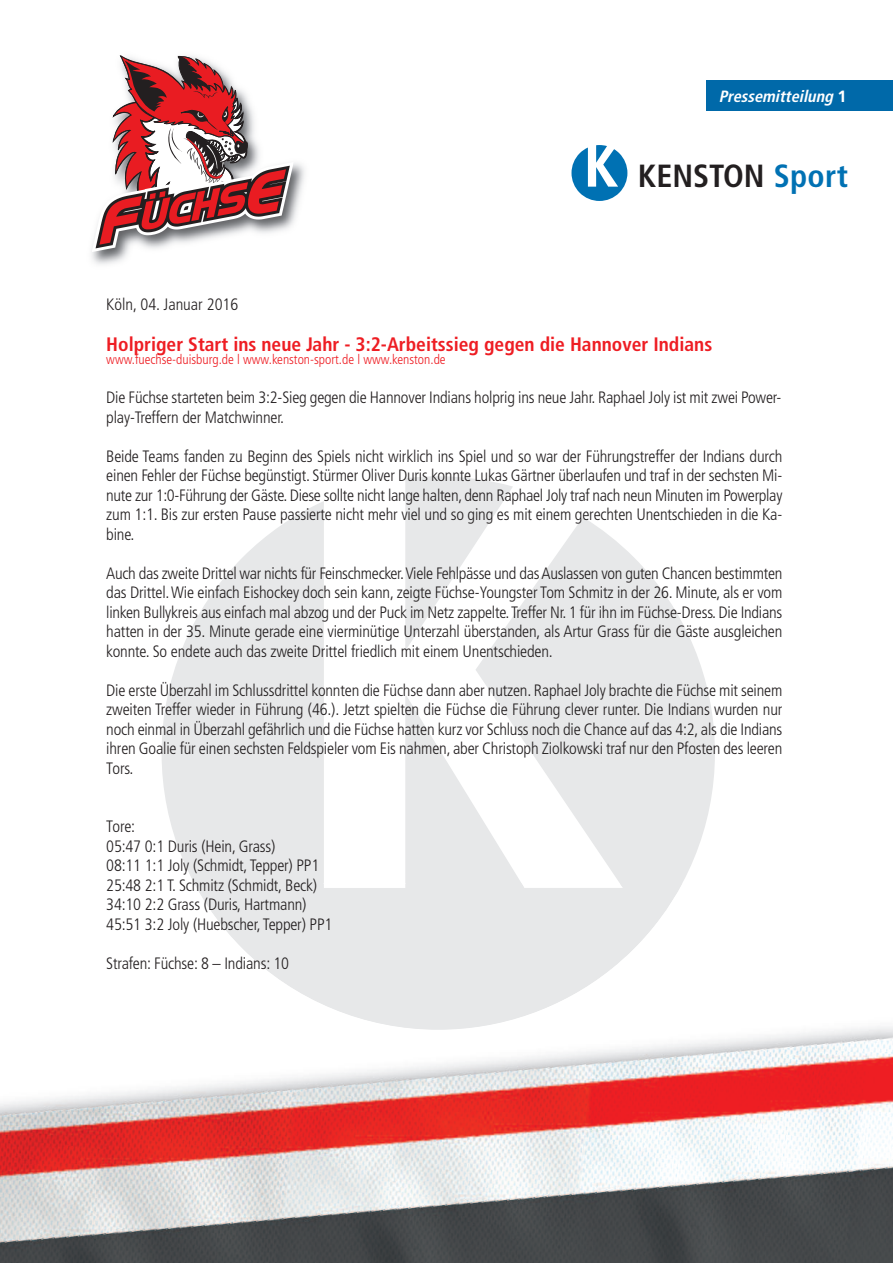
<style>
.page{position:relative;width:893px;height:1263px;background:#fff}
.page>*{position:absolute;margin:0;border:0;box-sizing:border-box;transform-origin:0 0}
.t1{font:700 condensed 32.1px "Frutiger";color:#231f20}
.t2{font:700 condensed 19.5px "Frutiger";color:#ee1d23}
.t3{font:300 condensed 16.5px/19.5px "Frutiger";letter-spacing:-.01em;color:#231f20;text-align:justify}
.t4{font:italic 700 condensed 16.35px "Frutiger";color:#fff}
.t5{font:300 condensed 13.5px "Frutiger";color:#ee1d23}
.s1{font-style:normal;font-stretch:normal}
.s2{color:#0071b3}
</style>
<div class="page">
<svg style="left:405px;top:476px;width:108px;height:25px;background:#eaebec"></svg>
<svg style="left:162px;top:501px;width:553px;height:382px;fill:#e7e8e9"></svg>
<div style="left:706px;top:81px;width:187px;height:30px;background:#0069a9"></div>
<svg style="left:571px;top:145px;width:56px;height:56px"></svg>
<img style="left:91px;top:163px;width:214px;height:102px">
<svg style="left:92px;top:55px;width:202px;height:197px"></svg>
<img style="left:0;top:904px;width:893px;height:359px">
<img style="left:225px;top:929px;width:385px;height:101px">
<p class="t4" style="left:719px;top:89px;width:129px">Pressemitteilung <span class="s1">1</span></p>
<h1 class="t1" style="left:638px;top:163px;width:212px">KENSTON <span class="s2">Sport</span></h1>
<p class="t3" style="left:106px;top:296px;width:134px">Köln, 04. Januar 2016</p>
<p class="t2" style="left:106px;top:336px;width:607px">Holpriger Start ins neue Jahr - 3:2-Arbeitssieg gegen die Hannover Indians</p>
<p class="t5" style="left:106px;top:354px;width:341px">www.fuechse-duisburg.de l www.kenston-sport.de l www.kenston.de</p>
<p class="t3" style="left:106px;top:389px;width:677px">Die Füchse starteten beim 3:2-Sieg gegen die Hannover Indians holprig ins neue Jahr. Raphael Joly ist mit zwei Power&shy;play-Treffern der Matchwinner.</p>
<p class="t3" style="left:106px;top:447px;width:678px">Beide Teams fanden zu Beginn des Spiels nicht wirklich ins Spiel und so war der Führungstreffer der Indians durch einen Fehler der Füchse begünstigt. Stürmer Oliver Duris konnte Lukas Gärtner überlaufen und traf in der sechsten Mi&shy;nute zur 1:0-Führung der Gäste. Diese sollte nicht lange halten, denn Raphael Joly traf nach neun Minuten im Powerplay zum 1:1. Bis zur ersten Pause passierte nicht mehr viel und so ging es mit einem gerechten Unentschieden in die Ka&shy;bine.</p>
<p class="t3" style="left:106px;top:564px;width:678px">Auch das zweite Drittel war nichts für Feinschmecker.Viele Fehlpässe und dasAuslassen von guten Chancen bestimmten das Drittel.Wie einfach Eishockey doch sein kann, zeigte Füchse-Youngster Tom Schmitz in der 26. Minute, als er vom linken Bullykreis aus einfach mal abzog und der Puck im Netz zappelte.Treffer Nr. 1 für ihn im Füchse-Dress. Die Indians hatten in der 35. Minute gerade eine vierminütige Unterzahl überstanden, als Artur Grass für die Gäste ausgleichen konnte. So endete auch das zweite Drittel friedlich mit einem Unentschieden.</p>
<p class="t3" style="left:106px;top:681px;width:678px">Die erste Überzahl im Schlussdrittel konnten die Füchse dann aber nutzen. Raphael Joly brachte die Füchse mit seinem zweiten Treffer wieder in Führung (46.). Jetzt spielten die Füchse die Führung clever runter. Die Indians wurden nur noch einmal in Überzahl gefährlich und die Füchse hatten kurz vor Schluss noch die Chance auf das 4:2, als die Indians ihren Goalie für einen sechsten Feldspieler vom Eis nahmen, aber Christoph Ziolkowski traf nur den Pfosten des leeren Tors.</p>
<p class="t3" style="left:106px;top:818px;width:228px;text-align:left">Tore:<br>05:47 0:1 Duris (Hein, Grass)<br>08:11 1:1 Joly (Schmidt, Tepper) PP1<br>25:48 2:1 T. Schmitz (Schmidt, Beck)<br>34:10 2:2 Grass (Duris, Hartmann)<br>45:51 3:2 Joly (Huebscher, Tepper) PP1</p>
<p class="t3" style="left:106px;top:954px;width:184px">Strafen: Füchse: 8 – Indians: 10</p>
</div>
